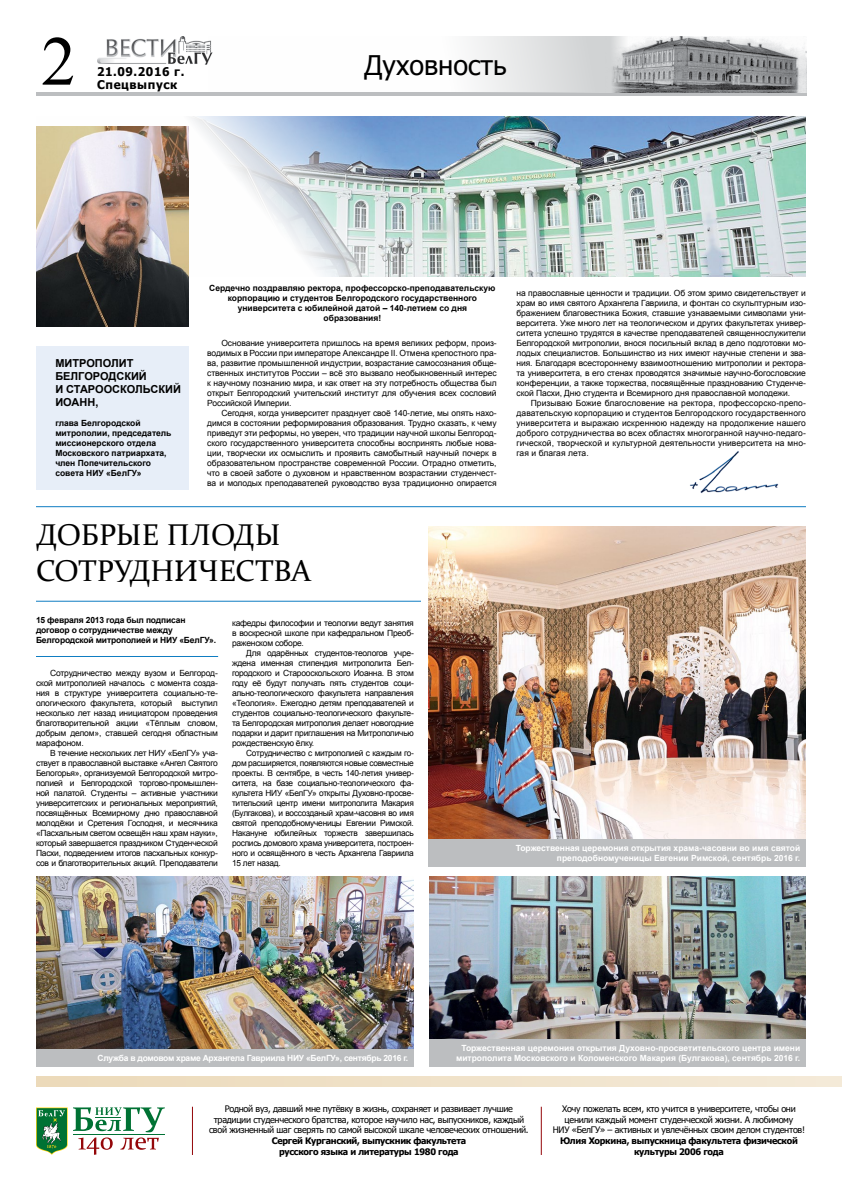
<style>
.page{position:relative;width:842px;height:1191px;background:#fff}
.page>*{position:absolute;margin:0;border:0;box-sizing:border-box;transform-origin:0 0}
.t1{font:70px "Times New Roman";color:#000}
.t2{font:30px/36px "Constantia";color:#000}
.t3{font:27px "Tahoma";color:#000}
.t4{font:700 12px/13px "Tahoma";letter-spacing:.05em;color:#000}
.t5{font:700 11px/13.2px "Arial";color:#000}
.t6{font:9px/10.8px "Tahoma";letter-spacing:-.03em;color:#000;text-align:center}
.t7{font:700 9px/10.8px "Tahoma";letter-spacing:-.03em;color:#000;text-align:center}
.t8{font:8.5px/10px "Arial";letter-spacing:-.02em;color:#000;text-align:justify}
.t9{font:700 8.5px/10px "Arial";color:#000;text-align:center}
.t10{font:700 8.5px/10px "Arial";color:#fff;text-align:right}
.t11{font:700 8.5px/10.2px "Arial";letter-spacing:-.02em;color:#000}
.t12{font:700 8.5px "Arial";letter-spacing:-.03em;color:#fff}
</style>
<div class="page">
<img style="left:97px;top:36px;width:111px;height:29px">
<hr style="left:36px;top:93px;width:770px;height:3px;background:#bcbec0">
<img style="left:690px;top:451px;width:89px;height:42px">
<div style="left:36px;top:346px;width:152px;height:143px;background:#e7eef8"></div>
<img style="left:188px;top:116px;width:618px;height:160px">
<img style="left:36px;top:126px;width:152px;height:201px">
<hr style="left:36px;top:506px;width:770px;height:1px;background:#0f7dc2">
<hr style="left:36px;top:601px;width:385px;height:1px;background:#0f7dc2">
<hr style="left:36px;top:656px;width:182px;height:1px;background:#0f7dc2">
<img style="left:428px;top:526px;width:378px;height:312px">
<img style="left:36px;top:876px;width:378px;height:172px">
<svg style="left:36px;top:1076px;width:806px;height:11px;background:#efe1c8"></svg>
<hr style="left:192px;top:1106px;width:1px;height:49px;background:#94070a">
<hr style="left:541px;top:1106px;width:1px;height:49px;background:#94070a">
<div style="left:428px;top:838px;width:378px;height:28px;background:#bcbec0"></div>
<div style="left:36px;top:1048px;width:378px;height:18px;background:#bcbec0"></div>
<svg style="left:208px;top:36px;width:397px;height:57px"></svg>
<img style="left:605px;top:36px;width:201px;height:57px">
<svg style="left:36px;top:1107px;width:129px;height:47px"></svg>
<img style="left:429px;top:876px;width:377px;height:162px">
<div style="left:429px;top:1038px;width:377px;height:28px;background:#bcbec0"></div>
<h1 class="t1" style="left:41px;top:14px;width:36px">2</h1>
<h3 class="t4" style="left:97px;top:65px;width:89px">21.09.2016 г.<br>Спецвыпуск</h3>
<h3 class="t3" style="left:364px;top:47px;width:144px">Духовность</h3>
<p class="t5" style="left:55px;top:356px;width:127px">МИТРОПОЛИТ<br>БЕЛГОРОДСКИЙ<br>И СТАРООСКОЛЬСКИЙ<br>ИОАНН,</p>
<p class="t9" style="left:55px;top:418px;width:118px;text-align:left">глава Белгородской митрополии, председатель миссионерского отдела<br>Московского патриархата, член Попечительского совета НИУ «БелГУ»</p>
<p class="t9" style="left:209px;top:283px;width:288px">Сердечно поздравляю ректора, профессорско-преподавательскую корпорацию и студентов Белгородского государственного университета с юбилейной датой – 140-летием со дня образования!</p>
<p class="t8" style="left:207px;top:338px;width:291px;text-indent:14px">Основание университета пришлось на время великих реформ, произ&shy;водимых в России при императоре Александре II. Отмена крепостного пра&shy;ва, развитие промышленной индустрии, возрастание самосознания обще&shy;ственных институтов России – всё это вызвало необыкновенный интерес к научному познанию мира, и как ответ на эту потребность общества был открыт Белгородский учительский институт для обучения всех сословий Российской Империи.</p>
<p class="t8" style="left:207px;top:408px;width:291px;text-indent:14px">Сегодня, когда университет празднует своё 140-летие, мы опять нахо&shy;димся в состоянии реформирования образования. Трудно сказать, к чему приведут эти реформы, но уверен, что традиции научной школы Белгород&shy;ского государственного университета способны воспринять любые нова&shy;ции, творчески их осмыслить и проявить самобытный научный почерк в образовательном пространстве современной России. Отрадно отметить, что в своей заботе о духовном и нравственном возрастании студенчест&shy;ва и молодых преподавателей руководство вуза традиционно опирается</p>
<h2 class="t2" style="left:36px;top:516px;width:277px">ДОБРЫЕ ПЛОДЫ<br>СОТРУДНИЧЕСТВА</h2>
<p class="t11" style="left:36px;top:615px;width:182px">15 февраля 2013 года был подписан договор о сотрудничестве между<br>Белгородской митрополией и НИУ «БелГУ».</p>
<p class="t8" style="left:36px;top:668px;width:183px;text-indent:14px">Сотрудничество между вузом и Белгород&shy;ской митрополией началось с момента созда&shy;ния в структуре университета социально-те&shy;ологического факультета, который выступил несколько лет назад инициатором проведения благотворительной акции «Тёплым словом, добрым делом», ставшей сегодня областным марафоном.</p>
<p class="t8" style="left:36px;top:748px;width:183px;text-indent:14px">В течение нескольких лет НИУ «БелГУ» уча&shy;ствует в православной выставке «Ангел Святого Белогорья», организуемой Белгородской митро&shy;полией и Белгородской торгово-промышлен&shy;ной палатой. Студенты – активные участники университетских и региональных мероприятий, посвящённых Всемирному дню православной молодёжи и Сретения Господня, и месячника «Пасхальным светом освещён наш храм науки», который завершается праздником Студенческой Пасхи, подведением итогов пасхальных конкур&shy;сов и благотворительных акций. Преподаватели</p>
<p class="t8" style="left:232px;top:618px;width:183px">кафедры философии и теологии ведут занятия в воскресной школе при кафедральном Преоб&shy;раженском соборе.</p>
<p class="t8" style="left:232px;top:648px;width:183px;text-indent:14px">Для одарённых студентов-теологов учре&shy;ждена именная стипендия митрополита Бел&shy;городского и Старооскольского Иоанна. В этом году её будут получать пять студентов соци&shy;ально-теологического факультета направления «Теология». Ежегодно детям преподавателей и студентов социально-теологического факульте&shy;та Белгородская митрополия делает новогодние подарки и дарит приглашения на Митрополичью рождественскую ёлку.</p>
<p class="t8" style="left:232px;top:748px;width:183px;text-indent:14px">Сотрудничество с митрополией с каждым го&shy;дом расширяется, появляются новые совместные проекты. В сентябре, в честь 140-летия универ&shy;ситета, на базе социально-теологического фа&shy;культета НИУ «БелГУ» открыты Духовно-просве&shy;тительский центр имени митрополита Макария (Булгакова), и воссозданый храм-часовня во имя святой преподобномученицы Евгении Римской.<br>Накануне юбилейных торжеств завершилась роспись домового храма университета, построен&shy;ного и освящённого в честь Архангела Гавриила 15 лет назад.</p>
<p class="t8" style="left:516px;top:288px;width:291px">на православные ценности и традиции. Об этом зримо свидетельствует и храм во имя святого Архангела Гавриила, и фонтан со скульптурным изо&shy;бражением благовестника Божия, ставшие узнаваемыми символами уни&shy;верситета. Уже много лет на теологическом и других факультетах универ&shy;ситета успешно трудятся в качестве преподавателей священнослужители Белгородской митрополии, внося посильный вклад в дело подготовки мо&shy;лодых специалистов. Большинство из них имеют научные степени и зва&shy;ния. Благодаря всестороннему взаимоотношению митрополии и ректора&shy;та университета, в его стенах проводятся значимые научно-богословские конференции, а также торжества, посвящённые празднованию Студенче&shy;ской Пасхи, Дню студента и Всемирного дня православной молодежи.</p>
<p class="t8" style="left:516px;top:398px;width:291px;text-indent:14px">Призываю Божие благословение на ректора, профессорско-препо&shy;давательскую корпорацию и студентов Белгородского государственного университета и выражаю искреннюю надежду на продолжение нашего доброго сотрудничества во всех областях многогранной научно-педаго&shy;гической, творческой и культурной деятельности университета на мно&shy;гая и благая лета.</p>
<p class="t10" style="left:516px;top:843px;width:286px">Торжественная церемония открытия храма-часовни во имя святой преподобномученицы Евгении Римской, сентябрь 2016 г.</p>
<p class="t12" style="left:98px;top:1052px;width:312px">Служба в домовом храме Архангела Гавриила НИУ «БелГУ», сентябрь 2016 г.</p>
<p class="t10" style="left:456px;top:1043px;width:346px">Торжественная церемония открытия Духовно-просветительского центра имени митрополита Московского и Коломенского Макария (Булгакова), сентябрь 2016 г.</p>
<p class="t6" style="left:209px;top:1102px;width:321px">Родной вуз, давший мне путёвку в жизнь, сохраняет и развивает лучшие традиции студенческого братства, которое научило нас, выпускников, каждый свой жизненный шаг сверять по самой высокой шкале человеческих отношений.</p>
<p class="t7" style="left:272px;top:1135px;width:196px">Сергей Курганский, выпускник факультета русского языка и литературы 1980 года</p>
<p class="t6" style="left:553px;top:1102px;width:254px">Хочу пожелать всем, кто учится в университете, чтобы они ценили каждый момент студенческой жизни. А любимому<br>НИУ «БелГУ» – активных и увлечённых своим делом студентов!</p>
<p class="t7" style="left:560px;top:1135px;width:239px">Юлия Хоркина, выпускница факультета физической культуры 2006 года</p>
</div>
